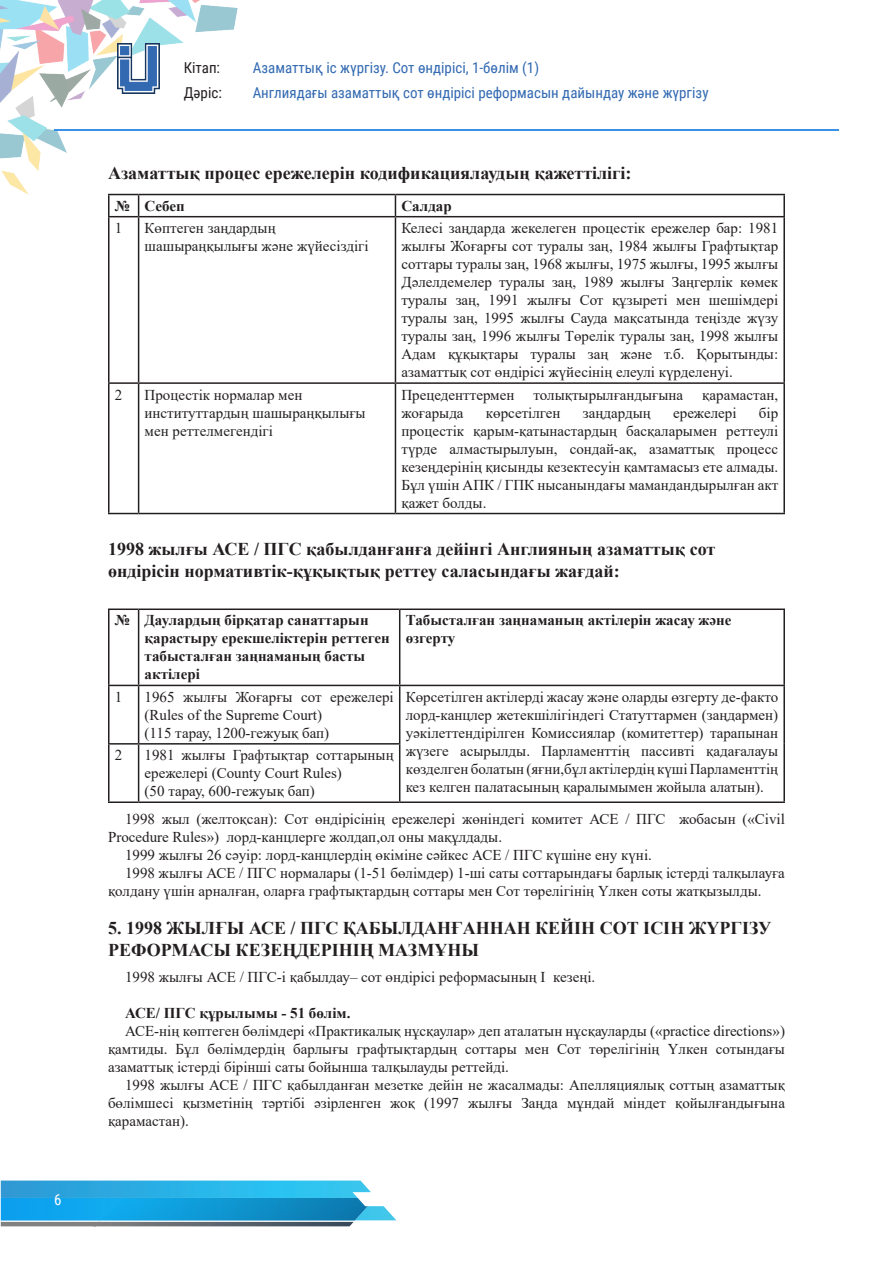
<style>
.page{position:relative;width:893px;height:1263px;background:#fff}
.page>*{position:absolute;margin:0;border:0;box-sizing:border-box;transform-origin:0 0}
.tema{font:700 18px/21.6px "Times New Roman";color:#231f20}
.t1{font:15px/18px "Times New Roman";color:#231f20}
.t2{font:700 15px/18px "Times New Roman";color:#231f20}
.t3{font:15px/25.5px "Roboto Condensed";color:#3269b1}
.t4{font:15px/25.5px "Roboto Condensed";color:#231f20}
.t5{font:15px "Roboto Condensed";color:#fff}
</style>
<div class="page">
<img style="left:0;top:0;width:302px;height:195px">
<hr style="left:54px;top:129px;width:785px;height:2px;background:#3b91e8">
<img style="left:118px;top:44px;width:41px;height:49px">
<svg style="left:1px;top:1180px;width:395px;height:46px;background:#5bb6d9"></svg>
<img style="left:1px;top:1198px;width:367px;height:22px">
<hr style="left:108px;top:194px;width:31px;height:1px;background:#231f20">
<hr style="left:108px;top:195px;width:2px;height:21px;background:#231f20">
<hr style="left:139px;top:194px;width:256px;height:1px;background:#231f20">
<svg style="left:138px;top:195px;width:1px;height:21px"></svg>
<hr style="left:395px;top:194px;width:390px;height:1px;background:#231f20">
<svg style="left:395px;top:195px;width:1px;height:21px"></svg>
<hr style="left:783px;top:195px;width:2px;height:21px;background:#231f20">
<hr style="left:108px;top:216px;width:31px;height:1px;background:#231f20">
<hr style="left:108px;top:217px;width:2px;height:165px;background:#231f20">
<hr style="left:139px;top:216px;width:256px;height:1px;background:#231f20">
<hr style="left:138px;top:217px;width:1px;height:165px;background:#231f20">
<hr style="left:395px;top:216px;width:390px;height:1px;background:#231f20">
<hr style="left:395px;top:217px;width:1px;height:165px;background:#231f20">
<hr style="left:783px;top:217px;width:2px;height:165px;background:#231f20">
<hr style="left:108px;top:382px;width:31px;height:2px;background:#231f20">
<hr style="left:108px;top:384px;width:2px;height:129px;background:#231f20">
<hr style="left:139px;top:382px;width:256px;height:2px;background:#231f20">
<hr style="left:138px;top:384px;width:1px;height:129px;background:#231f20">
<hr style="left:395px;top:382px;width:390px;height:2px;background:#231f20">
<hr style="left:395px;top:384px;width:1px;height:129px;background:#231f20">
<hr style="left:783px;top:384px;width:2px;height:129px;background:#231f20">
<hr style="left:108px;top:513px;width:31px;height:1px;background:#231f20">
<hr style="left:139px;top:513px;width:256px;height:1px;background:#231f20">
<hr style="left:395px;top:513px;width:390px;height:1px;background:#231f20">
<hr style="left:108px;top:608px;width:31px;height:2px;background:#231f20">
<hr style="left:108px;top:610px;width:2px;height:75px;background:#231f20">
<hr style="left:139px;top:608px;width:261px;height:2px;background:#231f20">
<hr style="left:138px;top:610px;width:1px;height:75px;background:#231f20">
<hr style="left:400px;top:608px;width:385px;height:2px;background:#231f20">
<hr style="left:399px;top:610px;width:1px;height:75px;background:#231f20">
<hr style="left:783px;top:610px;width:2px;height:75px;background:#231f20">
<hr style="left:108px;top:685px;width:31px;height:1px;background:#231f20">
<hr style="left:108px;top:686px;width:2px;height:57px;background:#231f20">
<hr style="left:139px;top:685px;width:261px;height:1px;background:#231f20">
<hr style="left:138px;top:686px;width:1px;height:57px;background:#231f20">
<hr style="left:400px;top:685px;width:385px;height:1px;background:#231f20">
<hr style="left:399px;top:686px;width:1px;height:57px;background:#231f20">
<hr style="left:783px;top:686px;width:2px;height:58px;background:#231f20">
<hr style="left:108px;top:743px;width:31px;height:1px;background:#231f20">
<hr style="left:108px;top:744px;width:2px;height:57px;background:#231f20">
<hr style="left:139px;top:743px;width:261px;height:1px;background:#231f20">
<hr style="left:138px;top:744px;width:1px;height:57px;background:#231f20">
<hr style="left:399px;top:744px;width:1px;height:57px;background:#231f20">
<hr style="left:783px;top:744px;width:2px;height:57px;background:#231f20">
<hr style="left:108px;top:801px;width:31px;height:2px;background:#231f20">
<hr style="left:139px;top:801px;width:261px;height:2px;background:#231f20">
<hr style="left:400px;top:801px;width:385px;height:2px;background:#231f20">
<p class="t5" style="left:54px;top:1189px;width:9px">6</p>
<p class="t4" style="left:184px;top:54px;width:40px">Кітап:<br>Дәріс:</p>
<p class="t3" style="left:253px;top:54px;width:457px">Азаматтық іс жүргізу. Сот өндірісі, 1-бөлім (1)<br>Англиядағы азаматтық сот өндірісі реформасын дайындау және жүргізу</p>
<p class="tema" style="left:108px;top:162px;width:525px">Азаматтық процес ережелерін кодификациялаудың қажеттілігі:</p>
<p class="t2" style="left:115px;top:196px;width:17px">№</p>
<p class="t2" style="left:145px;top:196px;width:42px">Себеп</p>
<p class="t2" style="left:401px;top:196px;width:52px">Салдар</p>
<p class="t1" style="left:115px;top:219px;width:9px">1</p>
<p class="t1" style="left:145px;top:219px;width:225px">Көптеген заңдардың шашыраңқылығы және жүйесіздігі</p>
<p class="t1" style="left:401px;top:219px;width:378px;text-align:justify">Келесі заңдарда жекелеген процестік ережелер бар: 1981 жылғы Жоғарғы сот туралы заң, 1984 жылғы Графтықтар соттары туралы заң, 1968 жылғы, 1975 жылғы, 1995 жылғы Дәлелдемелер туралы заң, 1989 жылғы Заңгерлік көмек туралы заң, 1991 жылғы Сот құзыреті мен шешімдері туралы заң, 1995 жылғы Сауда мақсатында теңізде жүзу туралы заң, 1996 жылғы Төрелік туралы заң, 1998 жылғы Адам құқықтары туралы заң және т.б. Қорытынды: азаматтық сот өндірісі жүйесінің елеулі күрделенуі.</p>
<p class="t1" style="left:115px;top:385px;width:9px">2</p>
<p class="t1" style="left:145px;top:385px;width:223px">Процестік нормалар мен институттардың шашыраңқылығы мен реттелмегендігі</p>
<p class="t1" style="left:401px;top:385px;width:115px">Прецеденттермен</p>
<p class="t1" style="left:533px;top:385px;width:151px">толықтырылғандығына</p>
<p class="t1" style="left:702px;top:385px;width:77px">қарамастан,</p>
<p class="t1" style="left:401px;top:403px;width:378px;text-align:justify;text-indent:357px">бір процестік қарым-қатынастардың басқаларымен реттеулі түрде алмастырылуын, сондай-ақ, азаматтық процесс кезеңдерінің қисынды кезектесуін қамтамасыз ете алмады.<br>Бұл үшін АПК / ГПК нысанындағы мамандандырылған акт қажет болды.</p>
<p class="tema" style="left:108px;top:538px;width:609px">1998 жылғы АСЕ / ПГС қабылданғанға дейінгі Англияның азаматтық сот өндірісін нормативтік-құқықтық реттеу саласындағы жағдай:</p>
<p class="t2" style="left:115px;top:611px;width:17px">№</p>
<p class="t2" style="left:145px;top:611px;width:247px">Даулардың бірқатар санаттарын қарастыру ерекшеліктерін реттеген табысталған заңнаманың басты актілері</p>
<p class="t2" style="left:406px;top:611px;width:327px">Табысталған заңнаманың актілерін жасау және өзгерту</p>
<p class="t1" style="left:115px;top:687px;width:9px">1</p>
<p class="t1" style="left:145px;top:687px;width:251px">1965 жылғы Жоғарғы сот ережелері (Rules of the Supreme Court)</p>
<p class="t1" style="left:145px;top:723px;width:186px">(115 тарау, 1200-гежуық бап)</p>
<p class="t1" style="left:401px;top:403px;width:64px">жоғарыда</p>
<p class="t1" style="left:486px;top:403px;width:76px">көрсетілген</p>
<p class="t1" style="left:583px;top:403px;width:69px">заңдардың</p>
<p class="t1" style="left:673px;top:403px;width:65px">ережелері</p>
<p class="t1" style="left:406px;top:687px;width:374px;text-align:justify">Көрсетілген актілерді жасау және оларды өзгерту де-факто лорд-канцлер жетекшілігіндегі Статуттармен (заңдармен) уәкілеттендірілген Комиссиялар (комитеттер) тарапынан жүзеге асырылды. Парламенттің пассивті қадағалауы көзделген болатын (яғни,бұл актілердің күші Парламенттің кез келген палатасының қаралымымен жойыла алатын).</p>
<p class="t1" style="left:115px;top:746px;width:9px">2</p>
<p class="t1" style="left:145px;top:746px;width:251px">1981 жылғы Графтықтар соттарының ережелері (County Court Rules)</p>
<p class="t1" style="left:145px;top:782px;width:172px">(50 тарау, 600-гежуық бап)</p>
<p class="t1" style="left:108px;top:809px;width:678px;text-indent:17px">1998 жыл (желтоқсан): Сот өндірісінің ережелері жөніндегі комитет АСЕ / ПГС жобасын («Civil<br>Procedure Rules») лорд-канцлерге жолдап,ол оны мақұлдады.</p>
<p class="t1" style="left:125px;top:845px;width:528px">1999 жылғы 26 сәуір: лорд-канцлердің өкіміне сәйкес АСЕ / ПГС күшіне ену күні.</p>
<p class="t1" style="left:108px;top:863px;width:678px;text-indent:17px">1998 жылғы АСЕ / ПГС нормалары (1-51 бөлімдер) 1-ші саты соттарындағы барлық істерді талқылауға қолдану үшін арналған, оларға графтықтардың соттары мен Сот төрелігінің Үлкен соты жатқызылды.</p>
<p class="tema" style="left:108px;top:917px;width:665px">5. 1998 ЖЫЛҒЫ АСЕ / ПГС ҚАБЫЛДАНҒАННАН КЕЙІН СОТ ІСІН ЖҮРГІЗУ<br>РЕФОРМАСЫ КЕЗЕҢДЕРІНІҢ МАЗМҰНЫ</p>
<p class="t1" style="left:125px;top:968px;width:472px">1998 жылғы АСЕ / ПГС-і қабылдау– сот өндірісі реформасының I кезеңі.</p>
<p class="t2" style="left:125px;top:1004px;width:227px">АСЕ/ ПГС құрылымы - 51 бөлім.</p>
<p class="t1" style="left:108px;top:1022px;width:678px;text-align:justify;text-indent:17px">АСЕ-нің көптеген бөлімдері «Практикалық нұсқаулар» деп аталатын нұсқауларды («practice directions») қамтиды. Бұл бөлімдердің барлығы графтықтардың соттары мен Сот төрелігінің Үлкен сотындағы азаматтық істерді бірінші саты бойынша талқылауды реттейді.</p>
<p class="t1" style="left:108px;top:1076px;width:678px;text-align:justify;text-indent:17px">1998 жылғы АСЕ / ПГС қабылданған мезетке дейін не жасалмады: Апелляциялық соттың азаматтық бөлімшесі қызметінің тәртібі әзірленген жоқ (1997 жылғы Заңда мұндай міндет қойылғандығына қарамастан).</p>
</div>
